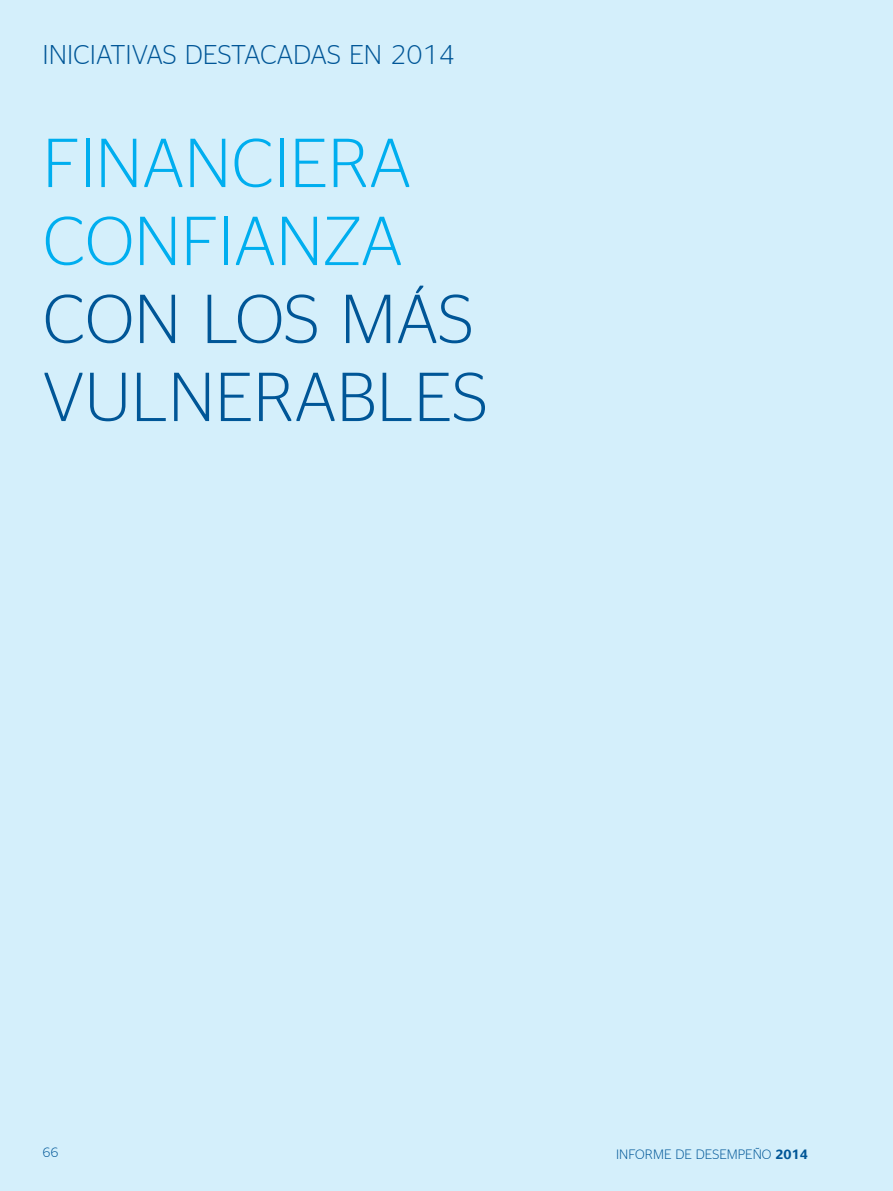
<style>
.page{position:relative;width:893px;height:1191px;background:#d4effb}
.page>*{position:absolute;margin:0;border:0;box-sizing:border-box;transform-origin:0 0}
.t1{font:300 69px/78px "BBVA Office";color:#005697}
.t2{font:300 69px "BBVA Office";color:#00aeef}
.t3{font:300 27px "BBVA Office";color:#005697}
.t4{font:300 13.5px "BBVA Office";color:#005697}
.s1{font-style:inherit}
</style>
<div class="page">
<p class="t3" style="left:43px;top:40px;width:414px">I NICIATIVAS DESTACADAS EN 2014</p>
<h1 class="t2" style="left:43px;top:125px;width:37px">FINAN</h1>
<h1 class="t2" style="left:231px;top:125px;width:76px">CIERA</h1>
<h1 class="t2" style="left:43px;top:203px;width:83px">CONFIANZA</h1>
<h1 class="t1" style="left:43px;top:279px;width:428px">CON LOS M ÁS<br>VULNERA</h1>
<h1 class="t1" style="left:337px;top:357px;width:111px">BLES</h1>
<p class="t4" style="left:43px;top:1144px;width:18px">66</p>
<p class="t4" style="left:616px;top:1147px;width:193px">INFORME DE DESEMPEÑO <span class="s1">2014</span></p>
</div>
